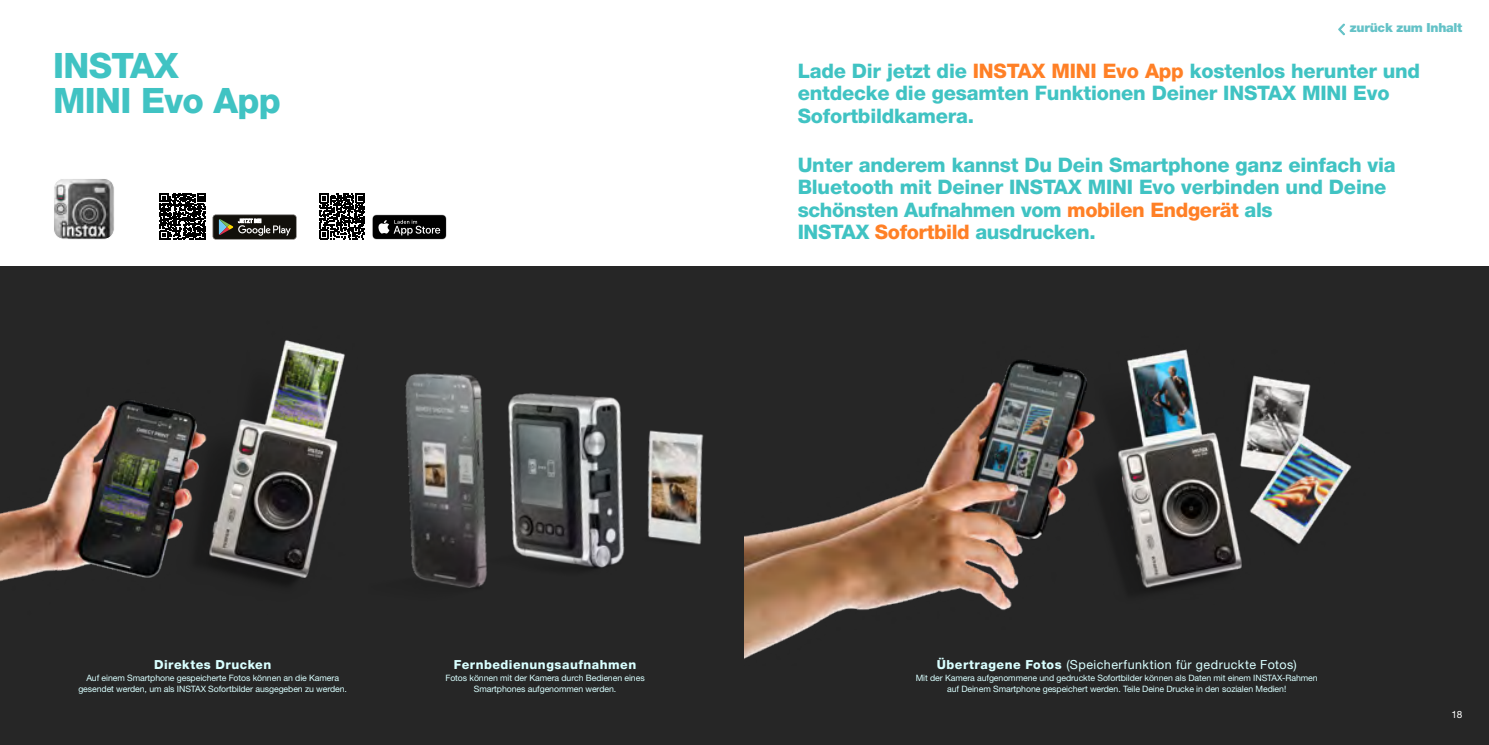
<style>
.page{position:relative;width:1489px;height:745px;background:#fff}
.page>*{position:absolute;margin:0;border:0;box-sizing:border-box;transform-origin:0 0}
.t1{font:800 35px/35px "Helvetica Neue LT Std";letter-spacing:-.02em;color:#40c3c3}
.t2{font:800 20px/22.5px "Helvetica Neue LT Std";letter-spacing:-.01em;color:#40c3c3}
.t3{font:12.5px "Helvetica Neue LT Std";letter-spacing:.035em;color:#d9ffff}
.t4{font:800 12.5px "Helvetica Neue LT Std";letter-spacing:.04em;color:#d9ffff}
.t5{font:900 12.5px "Helvetica Neue LT Std";letter-spacing:-.02em;color:#64c2c7}
.t6{font:10px "Helvetica Neue LT Std";color:#fff}
.t7{font:8.75px/11.2px "Helvetica Neue LT Std";letter-spacing:-.01em;color:#d9ffff;text-align:center}
.s1{color:#ff8026}
.s2{font-weight:800}
</style>
<div class="page">
<div style="left:0;top:266px;width:744px;height:478px;background:#262626"></div>
<div style="left:744px;top:266px;width:744px;height:478px;background:#262626"></div>
<img style="left:744px;top:349px;width:608px;height:310px">
<svg style="left:372px;top:214px;width:74px;height:25px;background:#313131"></svg>
<svg style="left:213px;top:214px;width:83px;height:25px;background:#3e3d38"></svg>
<img style="left:55px;top:180px;width:57px;height:57px">
<div style="left:53px;top:178px;width:61px;height:61px;border:1px solid #fff;border-radius:10px"></div>
<svg style="left:159px;top:193px;width:47px;height:46px"></svg>
<svg style="left:319px;top:193px;width:46px;height:46px"></svg>
<img style="left:0;top:340px;width:345px;height:245px">
<img style="left:405px;top:373px;width:299px;height:215px">
<h1 class="t1" style="left:53px;top:48px;width:229px">INSTAX<br>MINI Evo App</h1>
<h3 class="t5" style="left:1349px;top:20px;width:114px">zurück zum Inhalt</h3>
<h2 class="t2" style="left:797px;top:59px;width:624px">Lade Dir jetzt die <span class="s1">INSTAX MINI Evo App</span> kostenlos herunter und entdecke die gesamten Funktionen Deiner INSTAX MINI Evo<br>Sofortbildkamera.</h2>
<h2 class="t2" style="left:797px;top:153px;width:599px">Unter anderem kannst Du Dein Smartphone ganz einfach via Bluetooth mit Deiner INSTAX MINI Evo verbinden und Deine schönsten Aufnahmen vom <span class="s1">mobilen Endgerät</span> als<br>INSTAX <span class="s1">Sofortbild</span> ausdrucken.</h2>
<h3 class="t4" style="left:154px;top:657px;width:119px">Direktes Drucken</h3>
<p class="t7" style="left:78px;top:671px;width:270px">Auf einem Smartphone gespeicherte Fotos können an die Kamera gesendet werden, um als INSTAX Sofortbilder ausgegeben zu werden.</p>
<h3 class="t4" style="left:454px;top:657px;width:184px">Fernbedienungsaufnahmen</h3>
<p class="t7" style="left:445px;top:671px;width:201px">Fotos können mit der Kamera durch Bedienen eines<br>Smartphones aufgenommen werden.</p>
<h3 class="t3" style="left:936px;top:657px;width:361px"><span class="s2">Übertragene Fotos</span> (Speicherfunktion für gedruckte Fotos)</h3>
<p class="t7" style="left:915px;top:671px;width:403px">Mit der Kamera aufgenommene und gedruckte Sofortbilder können als Daten mit einem INSTAX-Rahmen auf Deinem Smartphone gespeichert werden. Teile Deine Drucke in den sozialen Medien!</p>
<p class="t6" style="left:1451px;top:708px;width:12px">18</p>
</div>
